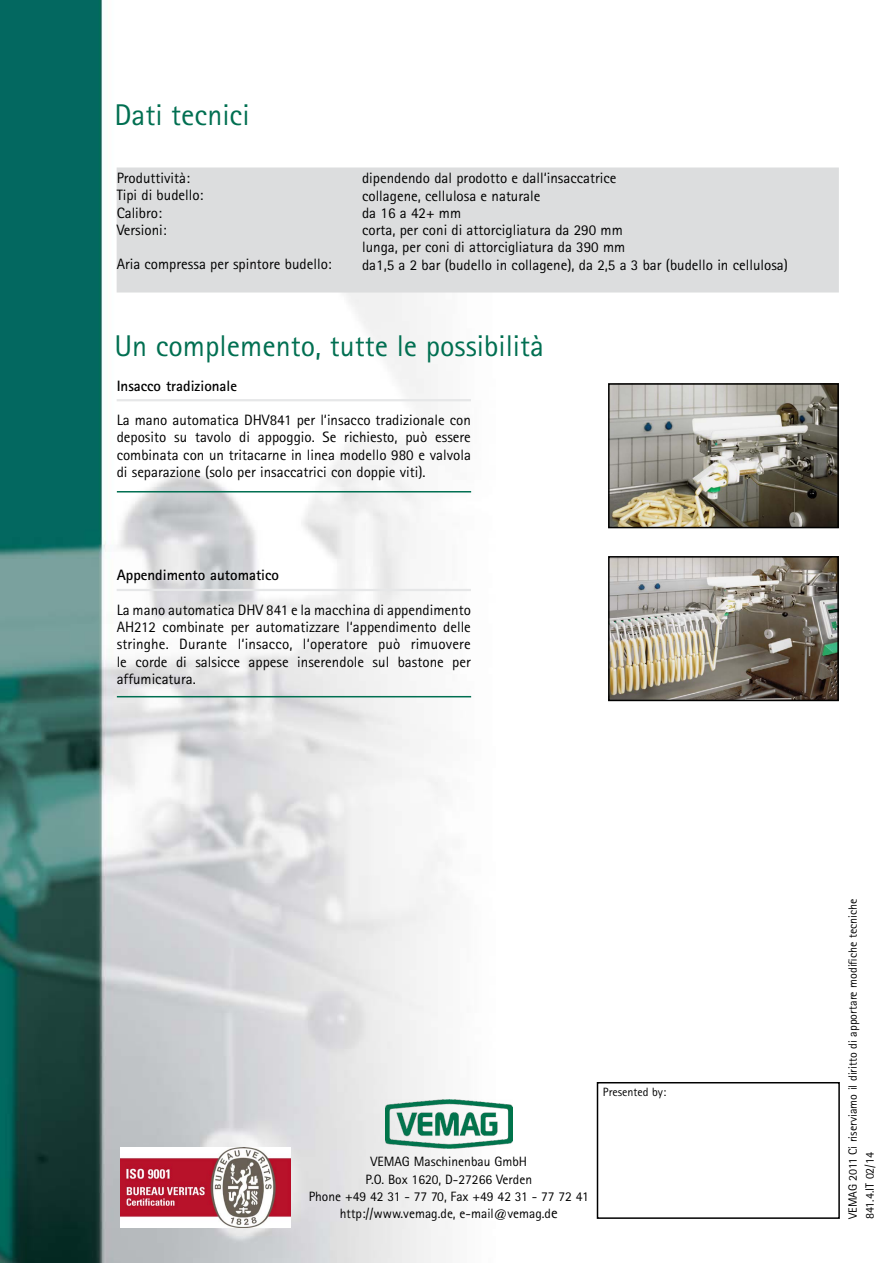
<style>
.page{position:relative;width:893px;height:1263px;background:#fff}
.page>*{position:absolute;margin:0;border:0;box-sizing:border-box;transform-origin:0 0}
.t1{font:30px "Rotis Sans Serif";color:#006f51}
.t2{font:15px/17.2px "Rotis Sans Serif";color:#000;text-align:justify}
.t3{font:700 15px "Rotis Sans Serif";color:#000}
.t4{font:13.5px/17.2px "Rotis Sans Serif";color:#000;text-align:center}
.t5{font:12px/17.2px "Rotis Sans Serif";color:#000}
.s1{font-size:15px}
</style>
<div class="page">
<img style="left:0;top:0;width:739px;height:1263px">
<img style="left:611px;top:559px;width:225px;height:139px">
<div style="left:608px;top:556px;width:231px;height:145px;border:2px solid #000"></div>
<img style="left:611px;top:386px;width:225px;height:139px">
<div style="left:608px;top:383px;width:231px;height:145px;border:2px solid #000"></div>
<img style="left:385px;top:1100px;width:128px;height:48px">
<img style="left:121px;top:1147px;width:170px;height:80px">
<div style="left:117px;top:167px;width:722px;height:125px;background:#dcddde"></div>
<hr style="left:117px;top:399px;width:354px;height:2px;background:#e6e7e8">
<hr style="left:117px;top:589px;width:354px;height:2px;background:#e6e7e8">
<hr style="left:117px;top:491px;width:354px;height:1px;background:#006f51">
<hr style="left:117px;top:696px;width:354px;height:1px;background:#006f51">
<div style="left:597px;top:1082px;width:243px;height:137px;background:#fff;border:2px solid #000"></div>
<h1 class="t1" style="left:114px;top:97px;width:137px">Dati tecnici</h1>
<p class="t2" style="left:117px;top:169px;width:88px;text-align:left">Produttività:<br>Tipi di budello:<br>Calibro:<br>Versioni:</p>
<p class="t2" style="left:117px;top:256px;width:217px">Aria compressa per spintore budello:</p>
<p class="t2" style="left:362px;top:170px;width:427px;text-align:left">dipendendo dal prodotto e dall‘insaccatrice<br>collagene, cellulosa e naturale<br>da 16 a 42+ mm<br>corta, per coni di attorcigliatura da 290 mm<br>lunga, per coni di attorcigliatura da 390 mm<br>da1,5 a 2 bar (budello in collagene), da 2,5 a 3 bar (budello in cellulosa)</p>
<h1 class="t1" style="left:114px;top:328px;width:431px">Un complemento, tutte le possibilità</h1>
<p class="t3" style="left:117px;top:376px;width:122px">Insacco tradizionale</p>
<p class="t2" style="left:117px;top:411px;width:356px">La mano automatica DHV841 per l‘insacco tradizionale con deposito su tavolo di appoggio. Se richiesto, può essere combinata con un tritacarne in linea modello 980 e valvola di separazione (solo per insaccatrici con doppie viti).</p>
<p class="t3" style="left:117px;top:566px;width:164px">Appendimento automatico</p>
<p class="t2" style="left:117px;top:601px;width:356px">La mano automatica DHV 841 e la macchina di appendimento AH212 combinate per automatizzare l‘appendimento delle stringhe. Durante l‘insacco, l‘operatore può rimuovere le corde di salsicce appese inserendole sul bastone per affumicatura.</p>
<p class="t5" style="left:603px;top:1083px;width:65px">Presented by:</p>
<p class="t4" style="left:309px;top:1153px;width:282px">VEMAG Maschinenbau GmbH<br>P.O. Box 1620, D-27266 Verden<br>Phone +49 42 31 - 77 70, Fax +49 42 31 - 77 72 41 http://www.vemag.de, e-mail@vemag.d<span class="s1">e</span></p>
<p class="t5" style="left:844px;top:1219px;width:322px;rotate:-90deg">VEMAG 2011 Ci riserviamo il diritto di apportare modifiche tecniche<br>841.4.IT 02/14</p>
</div>
